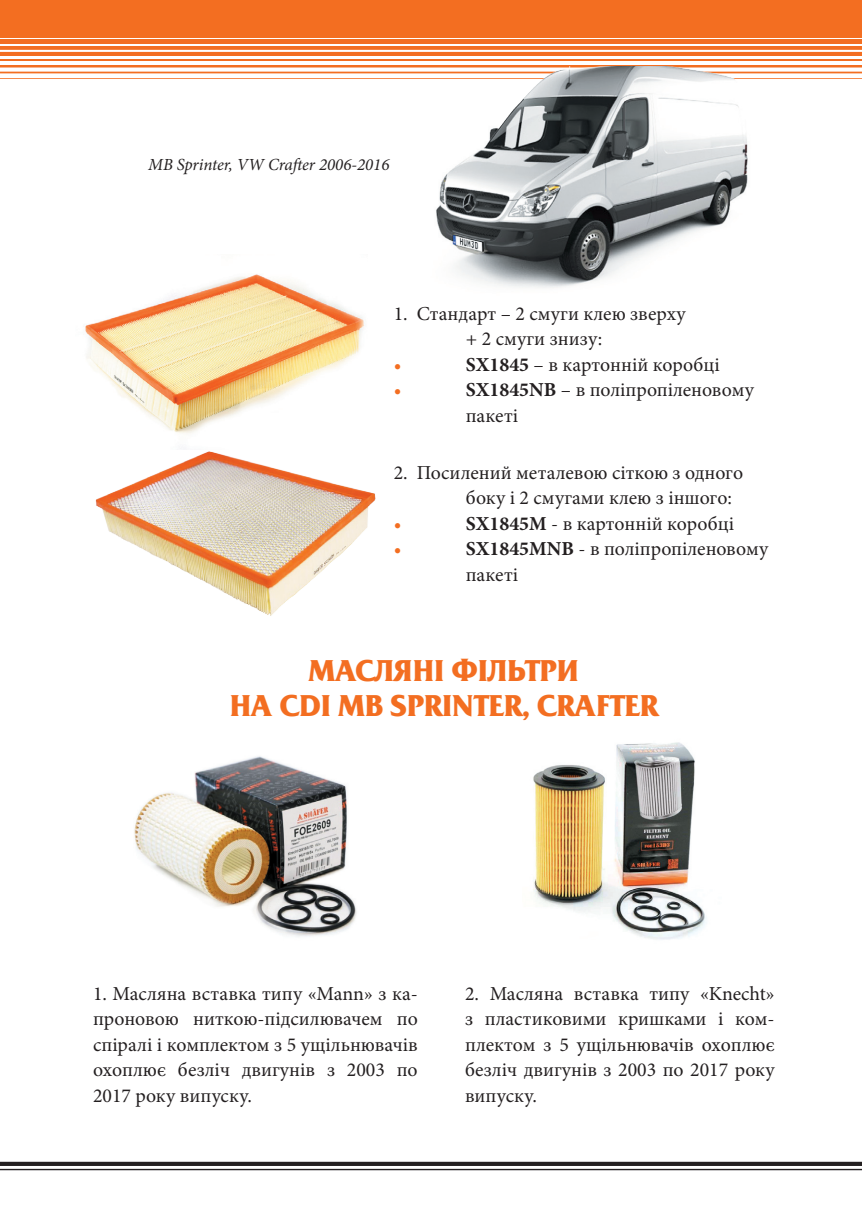
<style>
.page{position:relative;width:862px;height:1214px;background:#fff}
.page>*{position:absolute;margin:0;border:0;box-sizing:border-box;transform-origin:0 0}
.t1{font:700 29.6px/35.6px "Friz Quadrata C";color:#f36e21;text-align:center}
.t2{font:19.8px/25.4px "Minion Pro";color:#231f20}
.t3{font:19.8px "Minion Pro";color:#f36e21}
.t4{font:italic 17px "Minion Pro";color:#231f20}
.s1{font-weight:700}
</style>
<div class="page">
<div style="left:0;top:0;width:862px;height:79px;background:#f36e21"></div>
<div style="left:0;top:73px;width:862px;height:5px;background:#fff"></div>
<div style="left:0;top:67px;width:862px;height:5px;background:#fff"></div>
<hr style="left:0;top:62px;width:862px;height:3px;background:#fff">
<hr style="left:0;top:56px;width:862px;height:2px;background:#fff">
<hr style="left:0;top:50px;width:862px;height:2px;background:#fff">
<hr style="left:0;top:44px;width:862px;height:1px;background:#fff">
<hr style="left:0;top:38px;width:862px;height:1px;background:#fff">
<svg style="left:0;top:1161px;width:862px;height:4px;fill:#231f20"></svg>
<hr style="left:0;top:1168px;width:862px;height:2px;background:#231f20">
<img style="left:424px;top:67px;width:340px;height:221px">
<img style="left:95px;top:451px;width:281px;height:165px">
<img style="left:533px;top:742px;width:173px;height:198px">
<img style="left:134px;top:756px;width:223px;height:181px">
<img style="left:85px;top:274px;width:279px;height:160px">
<p class="t4" style="left:148px;top:153px;width:243px">MB Sprinter, VW Crafter 2006-2016</p>
<p class="t2" style="left:394px;top:301px;width:293px;text-align:center">1. Стандарт – 2 смуги клею зверху + 2 смуги знизу:</p>
<p class="t3" style="left:394px;top:351px;width:9px">•</p>
<p class="t2" style="left:466px;top:352px;width:255px"><span class="s1">SX1845</span> – в картонній коробці</p>
<p class="t3" style="left:394px;top:376px;width:9px">•</p>
<p class="t2" style="left:466px;top:377px;width:290px"><span class="s1">SX1845NB</span> – в поліпропіленовому пакеті</p>
<p class="t2" style="left:466px;top:459px;width:279px;text-indent:-72px">2. Посилений металевою сіткою з одного боку і 2 смугами клею з іншого:</p>
<p class="t3" style="left:394px;top:510px;width:9px">•</p>
<p class="t2" style="left:466px;top:510px;width:270px"><span class="s1">SX1845M</span> - в картонній коробці</p>
<p class="t3" style="left:394px;top:535px;width:9px">•</p>
<p class="t2" style="left:466px;top:536px;width:304px"><span class="s1">SX1845MNB</span> - в поліпропіленовому пакеті</p>
<h1 class="t1" style="left:230px;top:653px;width:430px">Масляні фільтри<br>НА CDI MB SPRINTER, CRAFTER</h1>
<p class="t2" style="left:93px;top:980px;width:326px;text-align:justify">1. Масляна вставка типу «Mann» з ка&shy;проновою ниткою-підсилювачем по спіралі і комплектом з 5 ущільнювачів охоплює безліч двигунів з 2003 по 2017 року випуску.</p>
<p class="t2" style="left:465px;top:980px;width:311px;text-align:justify">2. Масляна вставка типу «Knecht» з пластиковими кришками і ком&shy;плектом з 5 ущільнювачів охоплює безліч двигунів з 2003 по 2017 року випуску.</p>
</div>
